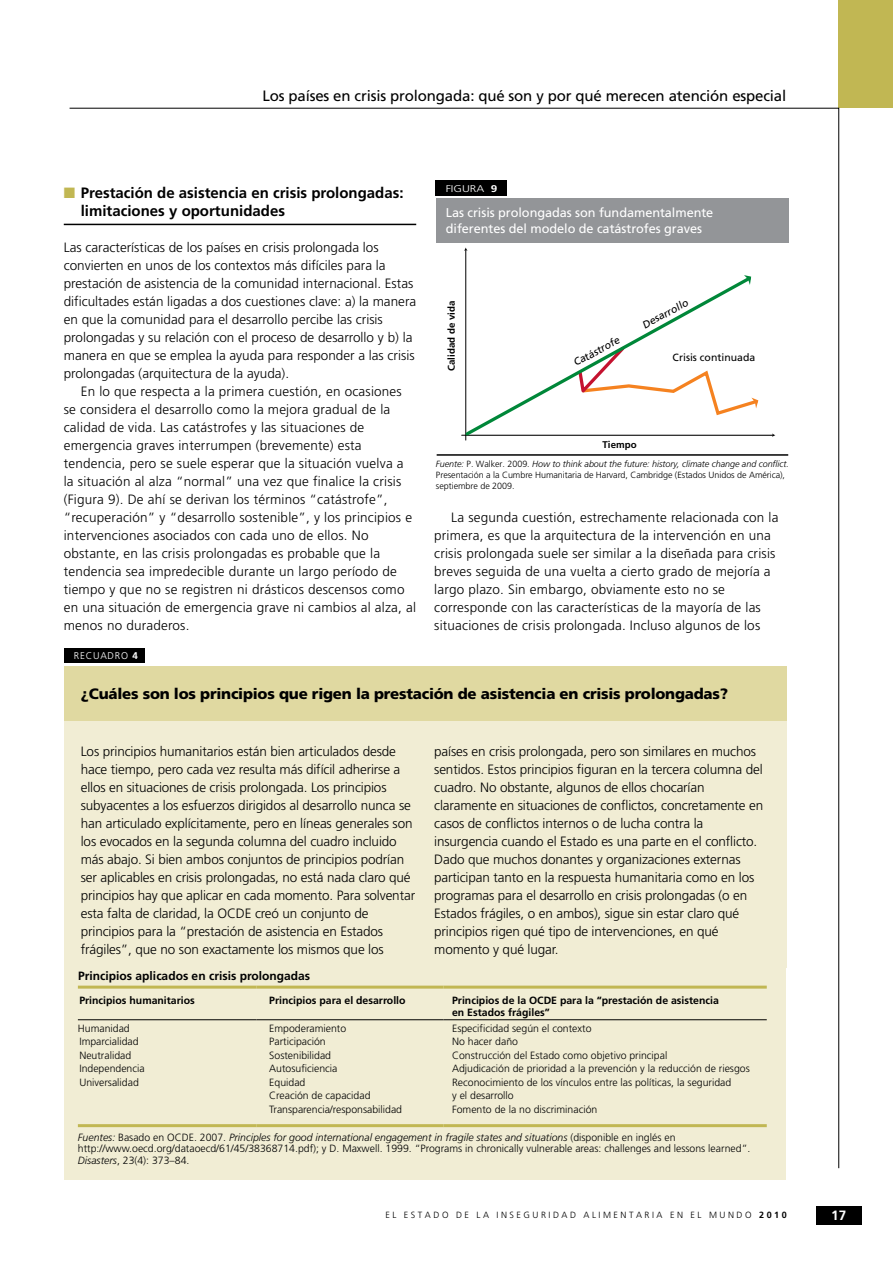
<style>
.page{position:relative;width:893px;height:1263px;background:#fff}
.page>*{position:absolute;margin:0;border:0;box-sizing:border-box;transform-origin:0 0}
.t1{font:900 15px "Frutiger LT Std";letter-spacing:-.015em;color:#000}
.t2{font:700 15px/18px "Frutiger LT Std";color:#000}
.t3{font:15px "Frutiger LT Std";letter-spacing:-.01em;color:#000}
.t4{font:300 13.5px/18px "Frutiger LT Std";color:#000}
.t5{font:700 13.5px "Frutiger LT Std";color:#fff}
.t6{font:12.75px/15.3px "Frutiger LT Std";letter-spacing:-.005em;color:#fff}
.t7{font:700 12px "Frutiger LT Std";color:#000}
.t8{font:300 10.5px/13.5px "Frutiger LT Std";color:#000}
.t9{font:700 10.5px/12px "Frutiger LT Std";color:#000}
.t10{font:10.5px "Frutiger LT Std";color:#000}
.t11{font:10.35px "Frutiger LT Std";color:#000}
.t12{font:700 9.75px "Frutiger LT Std";color:#000}
.t13{font:300 9.75px "Frutiger LT Std";letter-spacing:.08em;color:#fff}
.t14{font:300 9.75px "Frutiger LT Std";letter-spacing:.08em;color:#fff;scale:1.21 1}
.t15{font:300 9px/10.8px "Frutiger LT Std";letter-spacing:-.005em;color:#000}
.s1{color:#c1b753}
.s2{font-weight:700}
.s3{font-style:italic}
</style>
<div class="page">
<div style="left:839px;top:0;width:54px;height:108px;background:#c1b753"></div>
<div style="left:816px;top:1206px;width:45px;height:18px;background:#000"></div>
<hr style="left:64px;top:224px;width:352px;height:1px;background:#000">
<div style="left:436px;top:198px;width:352px;height:45px;background:#939598"></div>
<hr style="left:437px;top:454px;width:351px;height:2px;background:#000">
<div style="left:436px;top:181px;width:71px;height:15px;background:#000"></div>
<hr style="left:462px;top:435px;width:311px;height:1px;background:#000">
<hr style="left:465px;top:250px;width:1px;height:190px;background:#000">
<svg style="left:463px;top:274px;width:291px;height:164px"></svg>
<div style="left:64px;top:648px;width:81px;height:15px;background:#000"></div>
<div style="left:65px;top:732px;width:721px;height:447px;background:#f1edd4"></div>
<div style="left:64px;top:719px;width:723px;height:249px;background:#f1edd4"></div>
<div style="left:64px;top:666px;width:723px;height:55px;background:#e0d9a1"></div>
<hr style="left:78px;top:986px;width:178px;height:3px;background:#c1b753">
<hr style="left:256px;top:986px;width:188px;height:3px;background:#c1b753">
<hr style="left:444px;top:986px;width:323px;height:3px;background:#c1b753">
<hr style="left:78px;top:1019px;width:178px;height:1px;background:#000">
<hr style="left:78px;top:1124px;width:178px;height:3px;background:#c1b753">
<hr style="left:256px;top:1019px;width:188px;height:1px;background:#000">
<hr style="left:256px;top:1124px;width:188px;height:3px;background:#c1b753">
<hr style="left:444px;top:1019px;width:323px;height:1px;background:#000">
<hr style="left:444px;top:1124px;width:323px;height:3px;background:#c1b753">
<p class="t3" style="left:262px;top:87px;width:525px">Los países en crisis prolongada: qué son y por qué merecen atención especial</p>
<p class="t2" style="left:81px;top:184px;width:324px;text-indent:-17px"><span class="s1">■</span> Prestación de asistencia en crisis prolongadas: limitaciones y oportunidades</p>
<p class="t4" style="left:64px;top:239px;width:354px">Las características de los países en crisis prolongada los convierten en unos de los contextos más difíciles para la prestación de asistencia de la comunidad internacional. Estas dificultades están ligadas a dos cuestiones clave: a) la manera en que la comunidad para el desarrollo percibe las crisis prolongadas y su relación con el proceso de desarrollo y b) la manera en que se emplea la ayuda para responder a las crisis prolongadas (arquitectura de la ayuda).</p>
<p class="t4" style="left:64px;top:383px;width:354px;text-indent:17px">En lo que respecta a la primera cuestión, en ocasiones se considera el desarrollo como la mejora gradual de la calidad de vida. Las catástrofes y las situaciones de emergencia graves interrumpen (brevemente) esta tendencia, pero se suele esperar que la situación vuelva a la situación al alza “normal” una vez que finalice la crisis (Figura 9). De ahí se derivan los términos “catástrofe”, “recuperación” y “desarrollo sostenible”, y los principios e intervenciones asociados con cada uno de ellos. No obstante, en las crisis prolongadas es probable que la tendencia sea impredecible durante un largo período de tiempo y que no se registren ni drásticos descensos como en una situación de emergencia grave ni cambios al alza, al menos no duraderos.</p>
<p class="t13" style="left:74px;top:650px;width:65px">RECUADRO <span class="s2">4</span></p>
<p class="t14" style="left:446px;top:183px;width:44px">FIGURA <span class="s2">9</span></p>
<p class="t6" style="left:446px;top:205px;width:269px">Las crisis prolongadas son fundamentalmente diferentes del modelo de catástrofes graves</p>
<p class="t12" style="left:446px;top:371px;width:72px;rotate:-90deg">Calidad de vida</p>
<p class="t11" style="left:571px;top:358px;width:52px;rotate:-28deg">Catástrofe</p>
<p class="t11" style="left:640px;top:320px;width:52px;rotate:-28deg">Desarrollo</p>
<p class="t10" style="left:673px;top:351px;width:84px">Crisis continuada</p>
<p class="t12" style="left:603px;top:439px;width:36px">Tiempo</p>
<p class="t15" style="left:436px;top:459px;width:354px"><span class="s3">Fuente:</span> P. Walker. 2009. <span class="s3">How to think about the future: history, climate change and conflict.<br></span>Presentación a la Cumbre Humanitaria de Harvard, Cambridge (Estados Unidos de América), septiembre de 2009.</p>
<p class="t4" style="left:434px;top:509px;width:346px;text-indent:17px">La segunda cuestión, estrechamente relacionada con la primera, es que la arquitectura de la intervención en una crisis prolongada suele ser similar a la diseñada para crisis breves seguida de una vuelta a cierto grado de mejoría a largo plazo. Sin embargo, obviamente esto no se corresponde con las características de la mayoría de las situaciones de crisis prolongada. Incluso algunos de los</p>
<p class="t1" style="left:81px;top:685px;width:649px">¿Cuáles son los principios que rigen la prestación de asistencia en crisis prolongadas?</p>
<p class="t4" style="left:81px;top:743px;width:336px">Los principios humanitarios están bien articulados desde hace tiempo, pero cada vez resulta más difícil adherirse a ellos en situaciones de crisis prolongada. Los principios subyacentes a los esfuerzos dirigidos al desarrollo nunca se han articulado explícitamente, pero en líneas generales son los evocados en la segunda columna del cuadro incluido más abajo. Si bien ambos conjuntos de principios podrían ser aplicables en crisis prolongadas, no está nada claro qué principios hay que aplicar en cada momento. Para solventar esta falta de claridad, la OCDE creó un conjunto de principios para la “prestación de asistencia en Estados frágiles”, que no son exactamente los mismos que los</p>
<p class="t4" style="left:434px;top:742px;width:330px">países en crisis prolongada, pero son similares en muchos sentidos. Estos principios figuran en la tercera columna del cuadro. No obstante, algunos de ellos chocarían claramente en situaciones de conflictos, concretamente en casos de conflictos internos o de lucha contra la insurgencia cuando el Estado es una parte en el conflicto.<br>Dado que muchos donantes y organizaciones externas participan tanto en la respuesta humanitaria como en los programas para el desarrollo en crisis prolongadas (o en Estados frágiles, o en ambos), sigue sin estar claro qué principios rigen qué tipo de intervenciones, en qué momento y qué lugar.</p>
<p class="t7" style="left:78px;top:969px;width:233px">Principios aplicados en crisis prolongadas</p>
<p class="t9" style="left:79px;top:994px;width:117px">Principios humanitarios</p>
<p class="t9" style="left:269px;top:994px;width:138px">Principios para el desarrollo</p>
<p class="t9" style="left:452px;top:994px;width:268px">Principios de la OCDE para la “prestación de asistencia en Estados frágiles”</p>
<p class="t8" style="left:78px;top:1022px;width:68px">Humanidad<br>Imparcialidad<br>Neutralidad<br>Independencia<br>Universalidad</p>
<p class="t8" style="left:269px;top:1022px;width:134px">Empoderamiento<br>Participación<br>Sostenibilidad<br>Autosuficiencia<br>Equidad<br>Creación de capacidad<br>Transparencia/responsabilidad</p>
<p class="t8" style="left:452px;top:1022px;width:299px">Especificidad según el contexto<br>No hacer daño<br>Construcción del Estado como objetivo principal<br>Adjudicación de prioridad a la prevención y la reducción de riesgos Reconocimiento de los vínculos entre las políticas, la seguridad<br>y el desarrollo<br>Fomento de la no discriminación</p>
<p class="t8" style="left:78px;top:1132px;width:674px;line-height:11.2px"><span class="s3">Fuentes:</span> Basado en OCDE. 2007. <span class="s3">Principles for good international engagement in fragile states and situations</span> (disponible en inglés en http://www.oecd.org/dataoecd/61/45/38368714.pdf); y D. Maxwell. 1999. “Programs in chronically vulnerable areas: challenges and lessons learned”.<br><span class="s3">Disasters</span>, 23(4): 373–84.</p>
<p class="t15" style="left:385px;top:1210px;width:403px">E L E S T A D O D E L A I N S E G U R I D A D A L I M E N T A R I A E N E L M U N D O <span class="s2">2 0 1 0</span></p>
<p class="t5" style="left:831px;top:1207px;width:17px">17</p>
</div>
